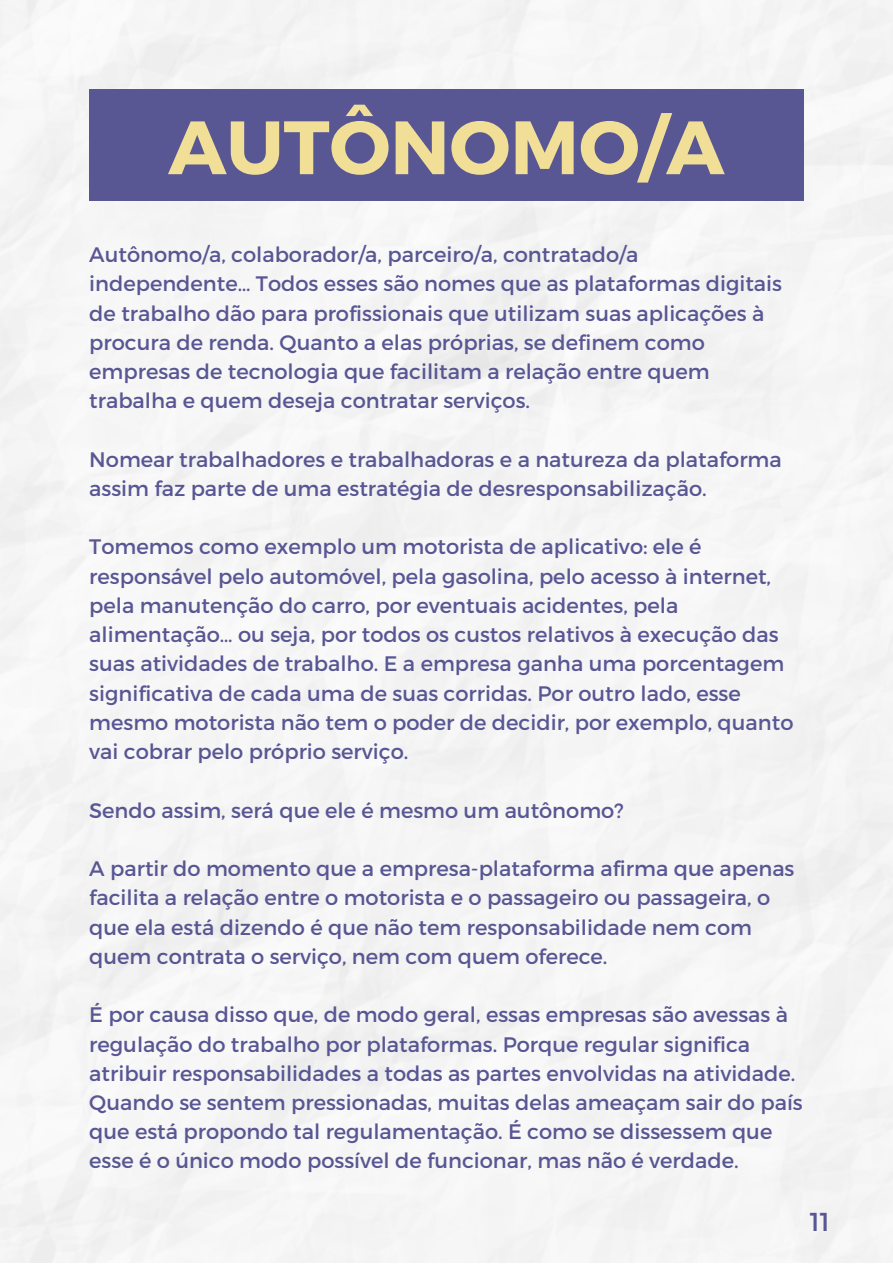
<style>
.page{position:relative;width:893px;height:1264px;background:#fff}
.page>*{position:absolute;margin:0;border:0;box-sizing:border-box;transform-origin:0 0}
.t1{font:700 75.3px "Montserrat";color:#f1df97}
.t2{font:25.95px "Montserrat";color:#585693}
.t3{font:21px/29.2px "Montserrat";color:#585693}
</style>
<div class="page">
<div style="left:0;top:0;width:892px;height:1262px;background:#f5f5f5"></div>
<div style="left:89px;top:89px;width:714px;height:112px;background:#585693"></div>
<p class="t1" style="left:168px;top:98px;width:557px">AUTÔNOMO/A</p>
<p class="t3" style="left:89px;top:239px;width:694px">Autônomo/a, colaborador/a, parceiro/a, contratado/a independente… Todos esses são nomes que as plataformas digitais de trabalho dão para profissionais que utilizam suas aplicações à procura de renda. Quanto a elas próprias, se definem como empresas de tecnologia que facilitam a relação entre quem trabalha e quem deseja contratar serviços.</p>
<p class="t3" style="left:89px;top:443px;width:694px">Nomear trabalhadores e trabalhadoras e a natureza da plataforma assim faz parte de uma estratégia de desresponsabilização.</p>
<p class="t3" style="left:89px;top:531px;width:705px">Tomemos como exemplo um motorista de aplicativo: ele é responsável pelo automóvel, pela gasolina, pelo acesso à internet, pela manutenção do carro, por eventuais acidentes, pela alimentação… ou seja, por todos os custos relativos à execução das suas atividades de trabalho. E a empresa ganha uma porcentagem significativa de cada uma de suas corridas. Por outro lado, esse mesmo motorista não tem o poder de decidir, por exemplo, quanto vai cobrar pelo próprio serviço.</p>
<p class="t3" style="left:89px;top:794px;width:536px">Sendo assim, será que ele é mesmo um autônomo?</p>
<p class="t3" style="left:89px;top:853px;width:706px">A partir do momento que a empresa-plataforma afirma que apenas facilita a relação entre o motorista e o passageiro ou passageira, o que ela está dizendo é que não tem responsabilidade nem com quem contrata o serviço, nem com quem oferece.</p>
<p class="t3" style="left:89px;top:999px;width:715px">É por causa disso que, de modo geral, essas empresas são avessas à regulação do trabalho por plataformas. Porque regular significa atribuir responsabilidades a todas as partes envolvidas na atividade.<br>Quando se sentem pressionadas, muitas delas ameaçam sair do país que está propondo tal regulamentação. É como se dissessem que esse é o único modo possível de funcionar, mas não é verdade.</p>
<p class="t2" style="left:809px;top:1205px;width:22px">11</p>
</div>
